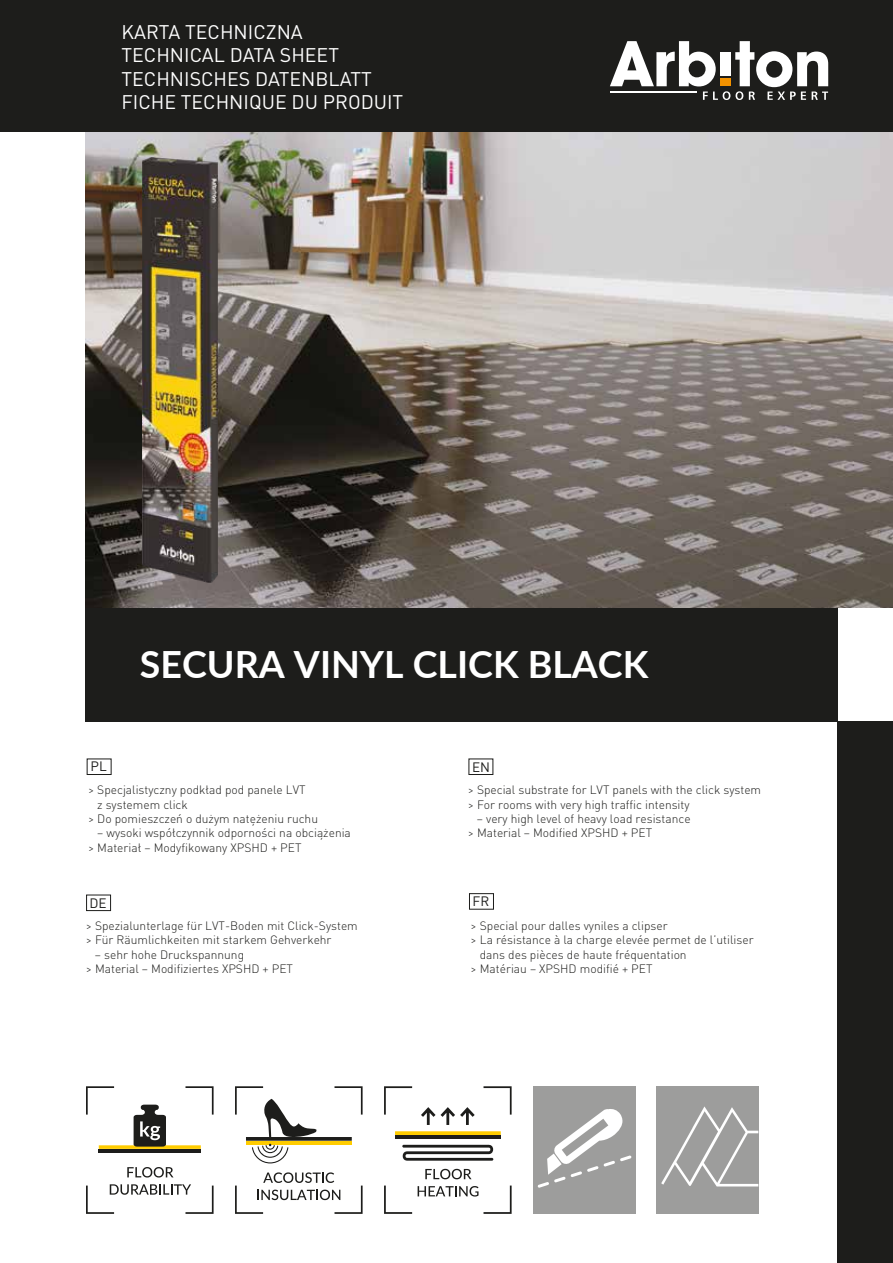
<style>
.page{position:relative;width:893px;height:1263px;background:#fff}
.page>*{position:absolute;margin:0;border:0;box-sizing:border-box;transform-origin:0 0}
.t1{font:700 37.5px "Lato";color:#fff}
.t2{font:19.5px/23.4px "DIN Pro";color:#fff}
.t3{font:13.5px "DIN Pro";color:#1d1d1b}
.t4{font:300 12px/14.4px "DIN Pro";color:#1d1d1b}
</style>
<div class="page">
<img style="left:85px;top:132px;width:808px;height:476px">
<div style="left:469px;top:758px;width:24px;height:17px;border:1px solid #1d1d1b"></div>
<div style="left:86px;top:895px;width:25px;height:16px;border:1px solid #1d1d1b"></div>
<div style="left:87px;top:758px;width:25px;height:17px;border:1px solid #1d1d1b"></div>
<div style="left:469px;top:893px;width:25px;height:16px;border:1px solid #1d1d1b"></div>
<div style="left:85px;top:0;width:808px;height:132px;background:#1d1d1b"></div>
<div style="left:0;top:0;width:85px;height:132px;background:#1d1d1b"></div>
<svg style="left:610px;top:41px;width:218px;height:59px"></svg>
<div style="left:721px;top:78px;width:10px;height:8px;background:#f39200"></div>
<div style="left:837px;top:722px;width:56px;height:541px;background:#1d1d1b"></div>
<div style="left:85px;top:608px;width:752px;height:113px;background:#1d1d1b"></div>
<svg style="left:334px;top:1086px;width:29px;height:28px"></svg>
<svg style="left:235px;top:1172px;width:128px;height:42px"></svg>
<svg style="left:235px;top:1086px;width:82px;height:51px"></svg>
<svg style="left:246px;top:1137px;width:106px;height:4px"></svg>
<hr style="left:246px;top:1141px;width:106px;height:3px;background:#fc0">
<svg style="left:252px;top:1144px;width:36px;height:19px"></svg>
<svg style="left:421px;top:1107px;width:54px;height:18px"></svg>
<svg style="left:402px;top:1145px;width:91px;height:16px"></svg>
<svg style="left:395px;top:1131px;width:106px;height:4px"></svg>
<hr style="left:395px;top:1135px;width:106px;height:4px;background:#1d1d1b">
<svg style="left:384px;top:1086px;width:28px;height:28px"></svg>
<svg style="left:483px;top:1086px;width:29px;height:28px"></svg>
<svg style="left:384px;top:1185px;width:28px;height:29px"></svg>
<svg style="left:425px;top:1169px;width:47px;height:10px"></svg>
<svg style="left:418px;top:1185px;width:94px;height:29px"></svg>
<svg style="left:127px;top:1167px;width:46px;height:10px"></svg>
<svg style="left:86px;top:1086px;width:28px;height:28px"></svg>
<svg style="left:185px;top:1086px;width:29px;height:28px"></svg>
<svg style="left:86px;top:1184px;width:128px;height:30px"></svg>
<svg style="left:99px;top:1145px;width:102px;height:4px"></svg>
<hr style="left:99px;top:1149px;width:102px;height:3px;background:#1d1d1b">
<svg style="left:134px;top:1104px;width:32px;height:42px"></svg>
<div style="left:533px;top:1086px;width:102px;height:127px;background:#9d9d9c"></div>
<svg style="left:538px;top:1109px;width:93px;height:79px"></svg>
<div style="left:656px;top:1086px;width:102px;height:127px;background:#9d9d9c"></div>
<svg style="left:661px;top:1106px;width:97px;height:80px"></svg>
<img style="left:142px;top:157px;width:76px;height:425px">
<h2 class="t2" style="left:122px;top:20px;width:283px">KARTA TECHNICZNA<br>TECHNICAL DATA SHEET<br>TECHNISCHES DATENBLATT<br>FICHE TECHNIQUE DU PRODUIT</h2>
<p class="t3" style="left:91px;top:757px;width:18px">PL</p>
<h1 class="t1" style="left:140px;top:637px;width:510px">SECURA VINYL CLICK BLACK</h1>
<p class="t3" style="left:472px;top:757px;width:19px">EN</p>
<p class="t4" style="left:88px;top:782px;width:219px">&gt; Specjalistyczny podkład pod panele LVT</p>
<p class="t4" style="left:97px;top:796px;width:92px">z systemem click</p>
<p class="t4" style="left:88px;top:810px;width:231px">&gt; Do pomieszczeń o dużym natężeniu ruchu</p>
<p class="t4" style="left:88px;top:825px;width:264px;text-indent:9px">– wysoki współczynnik odporności na obciążenia &gt; Materiał – Modyfikowany XPSHD + PET</p>
<p class="t3" style="left:89px;top:893px;width:19px">DE</p>
<p class="t4" style="left:86px;top:917px;width:273px">&gt; Spezialunterlage für LVT-Boden mit Click-System &gt; Für Räumlichkeiten mit starkem Gehverkehr</p>
<p class="t4" style="left:86px;top:946px;width:209px;text-indent:9px">– sehr hohe Druckspannung<br>&gt; Material – Modifiziertes XPSHD + PET</p>
<p class="t4" style="left:468px;top:782px;width:295px">&gt; Special substrate for LVT panels with the click system &gt; For rooms with very high traffic intensity</p>
<p class="t4" style="left:468px;top:810px;width:224px;text-indent:9px">– very high level of heavy load resistance &gt; Material – Modified XPSHD + PET</p>
<p class="t3" style="left:473px;top:892px;width:18px">FR</p>
<p class="t4" style="left:471px;top:917px;width:198px">&gt; Special pour dalles vyniles a clipser</p>
<p class="t4" style="left:471px;top:932px;width:284px">&gt; La résistance à la charge elevée permet de l’utiliser</p>
<p class="t4" style="left:480px;top:946px;width:208px">dans des pièces de haute fréquentation</p>
<p class="t4" style="left:471px;top:960px;width:183px">&gt; Matériau – XPSHD modifié + PET</p>
</div>
